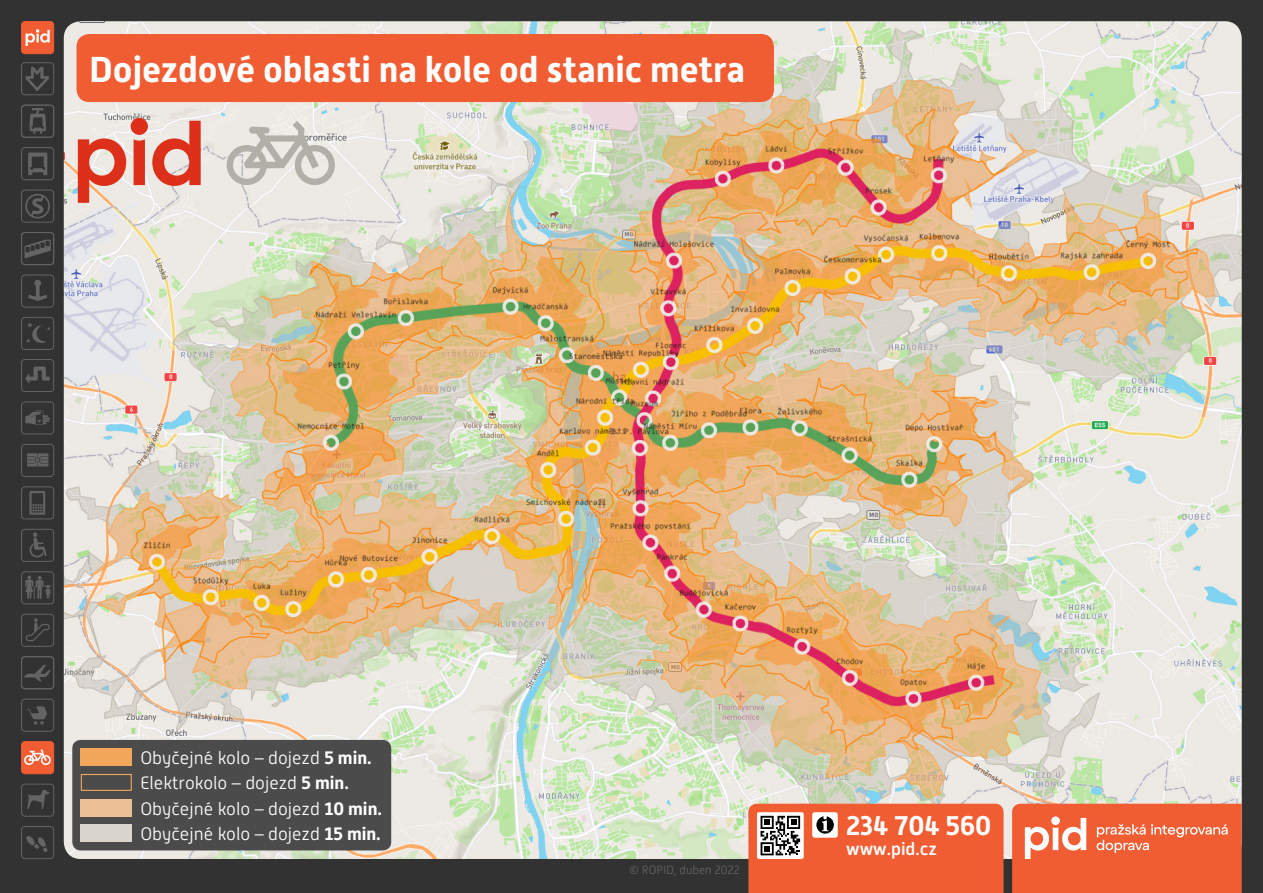
<style>
.page{position:relative;width:1263px;height:893px;background:#323232}
.page>*{position:absolute;margin:0;border:0;box-sizing:border-box;transform-origin:0 0}
.Nadpis_strany{font:700 36px "Alwyn New";color:#fff}
.t1{font:700 27px "Alwyn New";color:#fff}
.Text{font:300 18px "Alwyn New";color:#fff}
.t2{font:500 18px "Alwyn New";color:#fff}
.t3{font:300 12px "Alwyn New";color:#646464}
.s1{font-weight:700}
</style>
<div class="page">
<img style="left:64px;top:21px;width:1178px;height:838px">
<div style="left:22px;top:22px;width:32px;height:32px;background:#f15d32;border-radius:3px"></div>
<div style="left:21px;top:21px;width:33px;height:33px;border:1px solid #f15d32;border-radius:3px"></div>
<div style="left:21px;top:784px;width:33px;height:32px;border:1px solid #646464;border-radius:3px"></div>
<svg style="left:27px;top:789px;width:22px;height:20px"></svg>
<div style="left:22px;top:742px;width:32px;height:32px;background:#f15d32;border-radius:3px"></div>
<div style="left:21px;top:741px;width:33px;height:33px;border:1px solid #f15d32;border-radius:3px"></div>
<svg style="left:24px;top:749px;width:27px;height:16px"></svg>
<div style="left:21px;top:699px;width:33px;height:33px;border:1px solid #646464;border-radius:3px"></div>
<svg style="left:27px;top:706px;width:20px;height:18px"></svg>
<div style="left:21px;top:656px;width:33px;height:33px;border:1px solid #646464;border-radius:3px"></div>
<svg style="left:24px;top:665px;width:27px;height:16px"></svg>
<div style="left:21px;top:571px;width:33px;height:33px;border:1px solid #646464;border-radius:3px"></div>
<svg style="left:25px;top:575px;width:26px;height:24px"></svg>
<div style="left:21px;top:529px;width:33px;height:33px;border:1px solid #646464;border-radius:3px"></div>
<svg style="left:30px;top:532px;width:17px;height:25px"></svg>
<div style="left:21px;top:486px;width:33px;height:33px;border:1px solid #646464;border-radius:3px"></div>
<svg style="left:29px;top:491px;width:16px;height:24px"></svg>
<div style="left:21px;top:402px;width:33px;height:32px;border:1px solid #646464;border-radius:3px"></div>
<svg style="left:25px;top:410px;width:25px;height:15px"></svg>
<div style="left:21px;top:359px;width:33px;height:33px;border:1px solid #646464;border-radius:3px"></div>
<svg style="left:25px;top:367px;width:25px;height:17px"></svg>
<div style="left:21px;top:275px;width:33px;height:32px;border:1px solid #646464;border-radius:3px"></div>
<svg style="left:28px;top:280px;width:19px;height:21px"></svg>
<div style="left:21px;top:232px;width:33px;height:33px;border:1px solid #646464;border-radius:3px"></div>
<svg style="left:25px;top:240px;width:26px;height:18px"></svg>
<div style="left:21px;top:190px;width:33px;height:32px;border:1px solid #646464;border-radius:3px"></div>
<svg style="left:25px;top:194px;width:25px;height:24px"></svg>
<div style="left:21px;top:147px;width:33px;height:33px;border:1px solid #646464;border-radius:3px"></div>
<svg style="left:28px;top:153px;width:19px;height:22px"></svg>
<div style="left:21px;top:105px;width:33px;height:33px;border:1px solid #646464;border-radius:3px"></div>
<svg style="left:30px;top:108px;width:16px;height:26px"></svg>
<div style="left:21px;top:62px;width:33px;height:33px;border:1px solid #646464;border-radius:3px"></div>
<svg style="left:26px;top:67px;width:23px;height:24px"></svg>
<div style="left:21px;top:444px;width:33px;height:33px;border:1px solid #646464;border-radius:3px"></div>
<svg style="left:27px;top:453px;width:21px;height:13px"></svg>
<div style="left:21px;top:614px;width:33px;height:33px;border:1px solid #646464;border-radius:3px"></div>
<svg style="left:26px;top:618px;width:24px;height:23px"></svg>
<div style="left:21px;top:826px;width:33px;height:33px;border:1px solid #646464;border-radius:3px"></div>
<svg style="left:26px;top:836px;width:22px;height:16px"></svg>
<div style="left:21px;top:317px;width:33px;height:33px;border:1px solid #646464;border-radius:3px"></div>
<svg style="left:26px;top:323px;width:24px;height:20px"></svg>
<svg style="left:748px;top:804px;width:255px;height:89px;background:#e66641"></svg>
<svg style="left:1012px;top:804px;width:230px;height:89px;background:#f16a43"></svg>
<svg style="left:26px;top:29px;width:24px;height:17px"></svg>
<svg style="left:227px;top:121px;width:108px;height:64px;background:#d4d2cc"></svg>
<svg style="left:78px;top:118px;width:123px;height:85px;background:#e5a095"></svg>
<div style="left:77px;top:34px;width:697px;height:68px;background:#f15d32;border-radius:13px"></div>
<div style="left:72px;top:740px;width:319px;height:110px;background:#4b4b4b;border-radius:9px"></div>
<div style="left:81px;top:748px;width:51px;height:17px;background:#f2a65a"></div>
<div style="left:81px;top:774px;width:51px;height:17px;border:1px solid #f2a65a"></div>
<div style="left:81px;top:799px;width:51px;height:17px;background:#eabf93"></div>
<div style="left:81px;top:825px;width:51px;height:17px;background:#d9d5cd"></div>
<p class="Nadpis_strany" style="left:89px;top:48px;width:657px">Dojezdové oblasti na kole od stanic metra</p>
<p class="Text" style="left:140px;top:748px;width:233px">Obyčejné kolo – dojezd <span class="s1">5 min.</span></p>
<p class="Text" style="left:140px;top:799px;width:243px">Obyčejné kolo – dojezd <span class="s1">10 min.</span></p>
<p class="Text" style="left:140px;top:773px;width:210px">Elektrokolo – dojezd <span class="s1">5 min.</span></p>
<p class="Text" style="left:140px;top:824px;width:242px">Obyčejné kolo – dojezd <span class="s1">15 min.</span></p>
<p class="t3" style="left:629px;top:863px;width:112px">© ROPID, duben 2022</p>
<h2 class="t1" style="left:846px;top:810px;width:147px">234 704 560</h2>
<p class="t2" style="left:846px;top:839px;width:92px">www.pid.cz</p>
</div>
